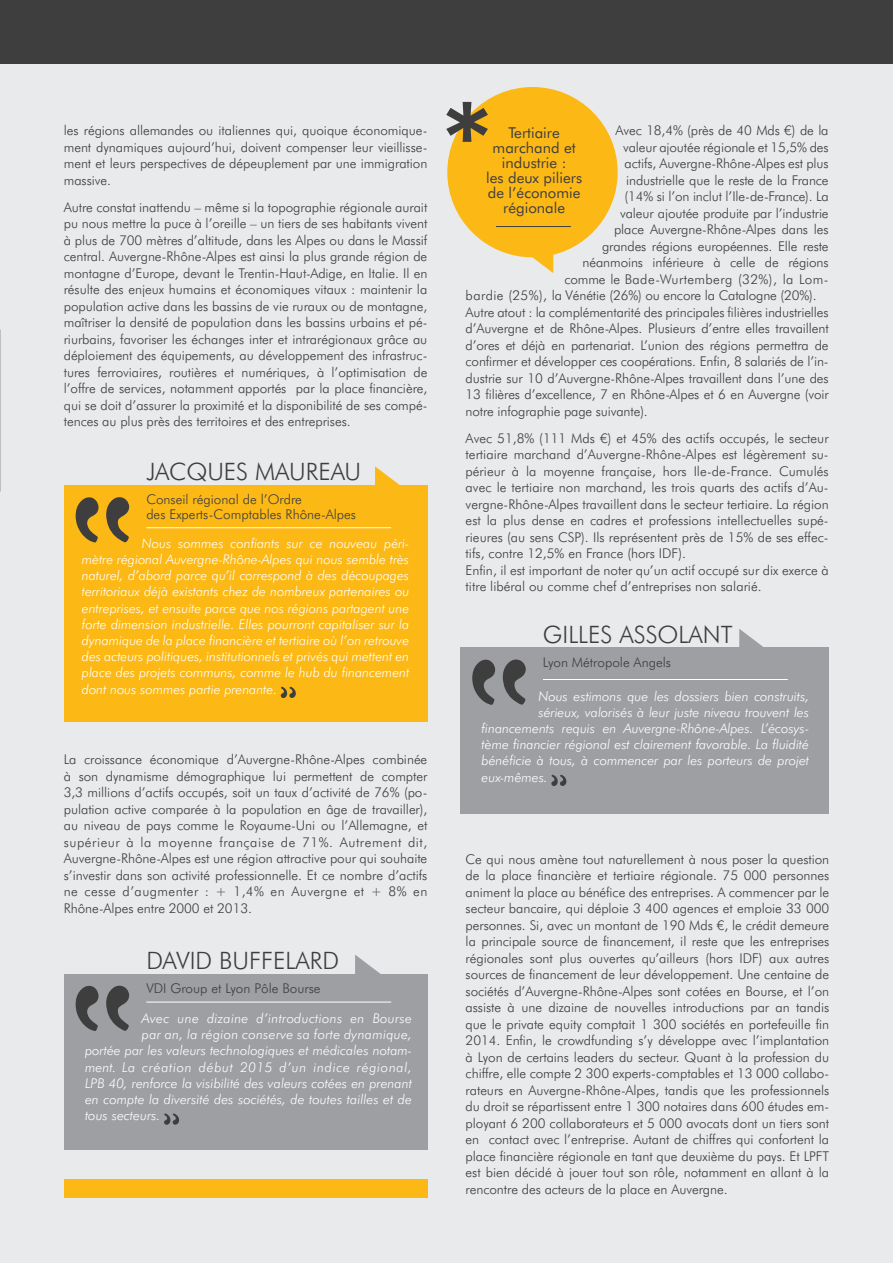
<style>
.page{position:relative;width:893px;height:1263px;background:#e9eaeb}
.page>*{position:absolute;margin:0;border:0;box-sizing:border-box;transform-origin:0 0}
.t1{font:300 24px "Futura BT";color:#3e3e3f}
.t2{font:15px/15px "Futura BT";color:#3e3e3f;text-align:center}
.t3{font:300 13.5px/16.5px "Futura BT";letter-spacing:-.005em;color:#3e3e3f;text-align:justify}
.t4{font:italic 300 13.5px/16.2px "Futura BT";letter-spacing:-.005em;color:#fff;text-align:justify}
.t5{font:italic 300 13.5px "Futura BT";letter-spacing:.02em;color:#fff}
.t6{font:italic 300 13.5px "Futura BT";letter-spacing:.05em;color:#fff}
.t7{font:300 13.5px "Futura BT";letter-spacing:.03em;color:#3e3e3f}
</style>
<div class="page">
<div style="left:0;top:0;width:893px;height:64px;background:#3e3e3f"></div>
<div style="left:64px;top:974px;width:363px;height:176px;background:#9d9fa2"></div>
<hr style="left:146px;top:1002px;width:245px;height:1px;background:#fff">
<svg style="left:164px;top:1113px;width:15px;height:12px"></svg>
<svg style="left:76px;top:986px;width:53px;height:45px"></svg>
<svg style="left:355px;top:955px;width:26px;height:19px"></svg>
<svg style="left:446px;top:87px;width:172px;height:186px"></svg>
<div style="left:64px;top:485px;width:363px;height:237px;background:#fcb814"></div>
<div style="left:64px;top:1179px;width:363px;height:18px;background:#fcb814"></div>
<hr style="left:146px;top:527px;width:245px;height:1px;background:#fff">
<svg style="left:281px;top:687px;width:15px;height:11px"></svg>
<svg style="left:76px;top:497px;width:53px;height:45px"></svg>
<svg style="left:375px;top:466px;width:25px;height:19px"></svg>
<div style="left:460px;top:648px;width:369px;height:166px;background:#9d9fa2"></div>
<hr style="left:543px;top:679px;width:245px;height:1px;background:#fff">
<svg style="left:551px;top:775px;width:15px;height:11px"></svg>
<svg style="left:472px;top:659px;width:54px;height:46px"></svg>
<svg style="left:739px;top:629px;width:26px;height:19px"></svg>
<p class="t3" style="left:64px;top:122px;width:365px">les régions allemandes ou italiennes qui, quoique économique&shy;ment dynamiques aujourd’hui, doivent compenser leur vieillisse&shy;ment et leurs perspectives de dépeuplement par une immigration massive.</p>
<p class="t3" style="left:64px;top:199px;width:365px">Autre constat inattendu – même si la topographie régionale aurait pu nous mettre la puce à l’oreille – un tiers de ses habitants vivent à plus de 700 mètres d’altitude, dans les Alpes ou dans le Massif central. Auvergne-Rhône-Alpes est ainsi la plus grande région de montagne d’Europe, devant le Trentin-Haut-Adige, en Italie. Il en résulte des enjeux humains et économiques vitaux : maintenir la population active dans les bassins de vie ruraux ou de montagne, maîtriser la densité de population dans les bassins urbains et pé&shy;riurbains, favoriser les échanges inter et intrarégionaux grâce au déploiement des équipements, au développement des infrastruc&shy;tures ferroviaires, routières et numériques, à l’optimisation de l’offre de services, notamment apportés par la place financière, qui se doit d’assurer la proximité et la disponibilité de ses compé&shy;tences au plus près des territoires et des entreprises.</p>
<p class="t1" style="left:146px;top:457px;width:216px">JACQUES MAUREAU</p>
<p class="t3" style="left:146px;top:491px;width:157px">Conseil régional de l’Ordre</p>
<p class="t3" style="left:146px;top:506px;width:211px">des Experts-Comptables Rhône-Alpes</p>
<p class="t4" style="left:82px;top:535px;width:329px;text-indent:60px">Nous sommes confiants sur ce nouveau péri&shy;mètre régional Auvergne-Rhône-Alpes qui nous semble très naturel, d’abord parce qu’il correspond à des découpages territoriaux déjà existants chez de nombreux partenaires ou entreprises, et ensuite parce que nos régions partagent une forte dimension industrielle. Elles pourront capitaliser sur la dynamique de la place financière et tertiaire où l’on retrouve des acteurs politiques, institutionnels et privés qui mettent en place des projets communs, comme le hub du financement dont nous sommes partie prenante.</p>
<p class="t3" style="left:64px;top:751px;width:365px">La croissance économique d’Auvergne-Rhône-Alpes combinée à son dynamisme démographique lui permettent de compter 3,3 millions d’actifs occupés, soit un taux d’activité de 76% (po&shy;pulation active comparée à la population en âge de travailler), au niveau de pays comme le Royaume-Uni ou l’Allemagne, et supérieur à la moyenne française de 71%. Autrement dit, Auvergne-Rhône-Alpes est une région attractive pour qui souhaite s’investir dans son activité professionnelle. Et ce nombre d’actifs ne cesse d’augmenter : + 1,4% en Auvergne et + 8% en Rhône-Alpes entre 2000 et 2013.</p>
<p class="t1" style="left:146px;top:946px;width:194px">DAVID BUFFELARD</p>
<p class="t3" style="left:146px;top:980px;width:176px">VDI Group et Lyon Pôle Bourse</p>
<p class="t5" style="left:142px;top:1010px;width:272px">Avec une dizaine d’introductions en Bourse</p>
<p class="t5" style="left:142px;top:1026px;width:272px">par an, la région conserve sa forte dynamique,</p>
<p class="t4" style="left:85px;top:1042px;width:328px">portée par les valeurs technologiques et médicales notam-</p>
<p class="t6" style="left:85px;top:1059px;width:328px">ment. La création début 2015 d’un indice régional,</p>
<p class="t4" style="left:85px;top:1075px;width:328px">LPB 40, renforce la visibilité des valeurs cotées en prenant</p>
<p class="t4" style="left:85px;top:1091px;width:328px">en compte la diversité des sociétés, de toutes tailles et de</p>
<p class="t4" style="left:85px;top:1107px;width:77px">tous secteurs.</p>
<p class="t3" style="left:616px;top:122px;width:214px">Avec 18,4% (près de 40 Mds €) de la</p>
<p class="t3" style="left:623px;top:139px;width:207px">valeur ajoutée régionale et 15,5% des</p>
<p class="t3" style="left:625px;top:155px;width:206px">actifs, Auvergne-Rhône-Alpes est plus</p>
<p class="t3" style="left:626px;top:172px;width:204px">industrielle que le reste de la France</p>
<p class="t3" style="left:625px;top:188px;width:206px">(14% si l’on inclut l’Ile-de-France). La</p>
<p class="t3" style="left:620px;top:205px;width:210px">valeur ajoutée produite par l’industrie</p>
<p class="t3" style="left:614px;top:221px;width:216px">place Auvergne-Rhône-Alpes dans les</p>
<p class="t3" style="left:602px;top:238px;width:228px">grandes régions européennes. Elle reste</p>
<p class="t3" style="left:583px;top:254px;width:247px">néanmoins inférieure à celle de régions</p>
<p class="t7" style="left:564px;top:271px;width:266px">comme le Bade-Wurtemberg (32%), la Lom-</p>
<p class="t3" style="left:466px;top:287px;width:352px">bardie (25%), la Vénétie (26%) ou encore la Catalogne (20%).</p>
<p class="t3" style="left:466px;top:304px;width:365px">Autre atout : la complémentarité des principales filières industrielles d’Auvergne et de Rhône-Alpes. Plusieurs d’entre elles travaillent d’ores et déjà en partenariat. L’union des régions permettra de confirmer et développer ces coopérations. Enfin, 8 salariés de l’in&shy;dustrie sur 10 d’Auvergne-Rhône-Alpes travaillent dans l’une des 13 filières d’excellence, 7 en Rhône-Alpes et 6 en Auvergne (voir notre infographie page suivante).</p>
<p class="t3" style="left:466px;top:430px;width:365px">Avec 51,8% (111 Mds €) et 45% des actifs occupés, le secteur tertiaire marchand d’Auvergne-Rhône-Alpes est légèrement su&shy;périeur à la moyenne française, hors Ile-de-France. Cumulés avec le tertiaire non marchand, les trois quarts des actifs d’Au&shy;vergne-Rhône-Alpes travaillent dans le secteur tertiaire. La région est la plus dense en cadres et professions intellectuelles supé&shy;rieures (au sens CSP). Ils représentent près de 15% de ses effec&shy;tifs, contre 12,5% en France (hors IDF).</p>
<p class="t3" style="left:466px;top:562px;width:364px">Enfin, il est important de noter qu’un actif occupé sur dix exerce à titre libéral ou comme chef d’entreprises non salarié.</p>
<p class="t2" style="left:508px;top:125px;width:53px">Tertiaire</p>
<p class="t2" style="left:493px;top:140px;width:85px">marchand et industrie :</p>
<p class="t2" style="left:486px;top:170px;width:97px">les deux piliers</p>
<p class="t2" style="left:488px;top:185px;width:94px">de l’économie régionale</p>
<p class="t1" style="left:543px;top:620px;width:191px">GILLES ASSOLANT</p>
<p class="t3" style="left:543px;top:654px;width:130px">Lyon Métropole Angels</p>
<p class="t4" style="left:538px;top:687px;width:272px">Nous estimons que les dossiers bien construits,</p>
<p class="t4" style="left:538px;top:704px;width:272px">sérieux, valorisés à leur juste niveau trouvent les</p>
<p class="t4" style="left:482px;top:720px;width:329px">financements requis en Auvergne-Rhône-Alpes. L’écosys-</p>
<p class="t4" style="left:482px;top:736px;width:329px">tème financier régional est clairement favorable. La fluidité</p>
<p class="t4" style="left:482px;top:752px;width:329px">bénéficie à tous, à commencer par les porteurs de projet</p>
<p class="t4" style="left:482px;top:768px;width:68px">eux-mêmes.</p>
<p class="t3" style="left:466px;top:850px;width:365px">Ce qui nous amène tout naturellement à nous poser la question de la place financière et tertiaire régionale. 75 000 personnes animent la place au bénéfice des entreprises. A commencer par le secteur bancaire, qui déploie 3 400 agences et emploie 33 000 personnes. Si, avec un montant de 190 Mds €, le crédit demeure la principale source de financement, il reste que les entreprises régionales sont plus ouvertes qu’ailleurs (hors IDF) aux autres sources de financement de leur développement. Une centaine de sociétés d’Auvergne-Rhône-Alpes sont cotées en Bourse, et l’on assiste à une dizaine de nouvelles introductions par an tandis que le private equity comptait 1 300 sociétés en portefeuille fin 2014. Enfin, le crowdfunding s’y développe avec l’implantation à Lyon de certains leaders du secteur. Quant à la profession du chiffre, elle compte 2 300 experts-comptables et 13 000 collabo&shy;rateurs en Auvergne-Rhône-Alpes, tandis que les professionnels du droit se répartissent entre 1 300 notaires dans 600 études em&shy;ployant 6 200 collaborateurs et 5 000 avocats dont un tiers sont en contact avec l’entreprise. Autant de chiffres qui confortent la place financière régionale en tant que deuxième du pays. Et LPFT est bien décidé à jouer tout son rôle, notamment en allant à la rencontre des acteurs de la place en Auvergne.</p>
</div>
